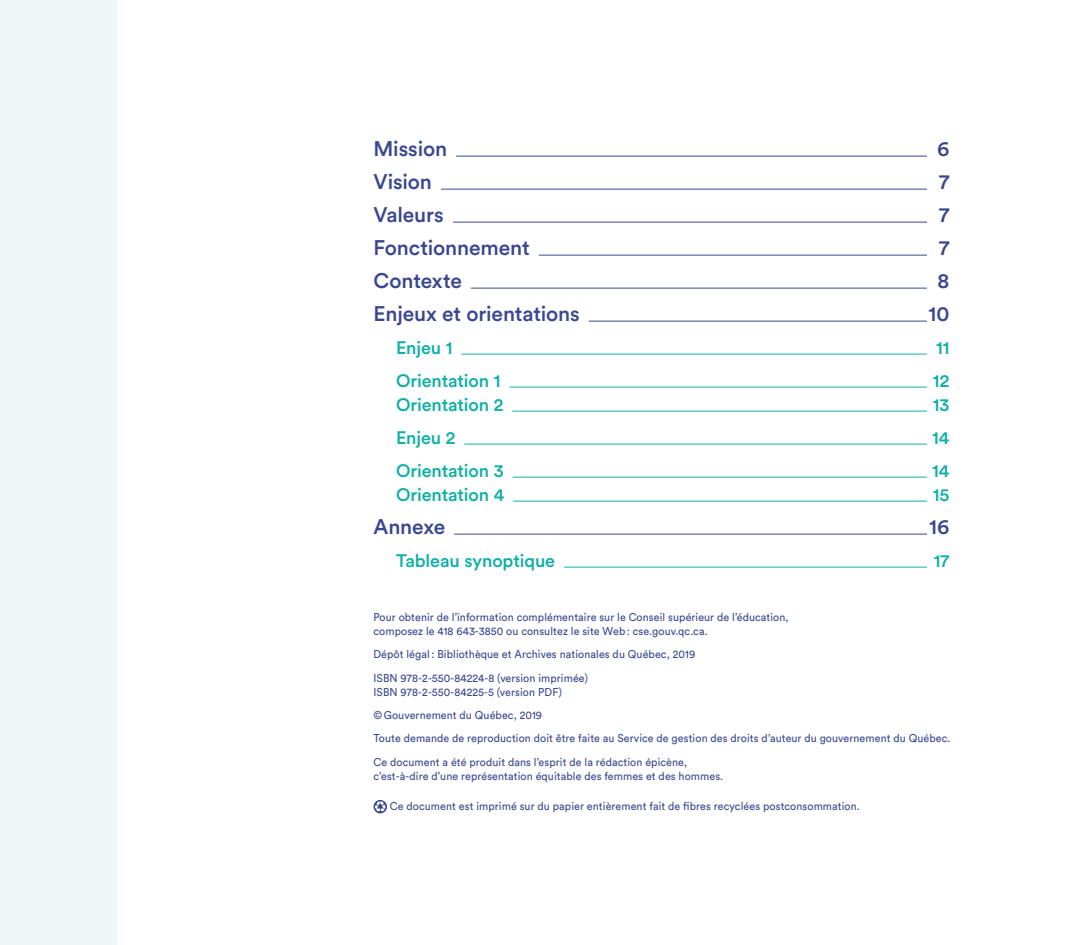
<style>
.page{position:relative;width:1080px;height:945px;background:#fff}
.page>*{position:absolute;margin:0;border:0;box-sizing:border-box;transform-origin:0 0}
.t1{font:500 21px "Circular Std";letter-spacing:-.005em;color:#3a4790}
.t2{font:500 18px "Circular Std";letter-spacing:-.005em;color:#10b0a6}
.t3{font:11.25px/23.2px "Circular Std";letter-spacing:.01em;color:#3a4790;scale:.95 1}
</style>
<div class="page">
<div style="left:0;top:0;width:117px;height:945px;background:#edf7f8"></div>
<svg style="left:374px;top:800px;width:13px;height:13px"></svg>
<svg style="left:375px;top:802px;width:11px;height:10px"></svg>
<hr style="left:375px;top:156px;width:552px;height:1px;background:#3a4790">
<div style="left:374px;top:153px;width:82px;height:5px;background:#fff"></div>
<hr style="left:375px;top:189px;width:552px;height:1px;background:#3a4790">
<div style="left:374px;top:186px;width:67px;height:5px;background:#fff"></div>
<hr style="left:375px;top:222px;width:552px;height:1px;background:#3a4790">
<div style="left:374px;top:219px;width:79px;height:5px;background:#fff"></div>
<hr style="left:375px;top:255px;width:552px;height:1px;background:#3a4790">
<div style="left:374px;top:252px;width:165px;height:5px;background:#fff"></div>
<hr style="left:375px;top:288px;width:552px;height:1px;background:#3a4790">
<div style="left:374px;top:285px;width:97px;height:5px;background:#fff"></div>
<hr style="left:375px;top:321px;width:552px;height:1px;background:#3a4790">
<div style="left:374px;top:318px;width:215px;height:5px;background:#fff"></div>
<hr style="left:398px;top:354px;width:529px;height:1px;background:#10b0a6">
<div style="left:396px;top:351px;width:66px;height:5px;background:#fff"></div>
<hr style="left:398px;top:387px;width:529px;height:1px;background:#10b0a6">
<div style="left:396px;top:384px;width:113px;height:5px;background:#fff"></div>
<hr style="left:398px;top:411px;width:529px;height:1px;background:#10b0a6">
<div style="left:396px;top:408px;width:116px;height:5px;background:#fff"></div>
<hr style="left:398px;top:444px;width:529px;height:1px;background:#10b0a6">
<div style="left:396px;top:441px;width:68px;height:5px;background:#fff"></div>
<hr style="left:398px;top:477px;width:529px;height:1px;background:#10b0a6">
<div style="left:396px;top:474px;width:117px;height:5px;background:#fff"></div>
<hr style="left:398px;top:501px;width:529px;height:1px;background:#10b0a6">
<div style="left:396px;top:498px;width:117px;height:5px;background:#fff"></div>
<hr style="left:375px;top:534px;width:552px;height:1px;background:#3a4790">
<div style="left:374px;top:531px;width:80px;height:5px;background:#fff"></div>
<hr style="left:398px;top:567px;width:529px;height:1px;background:#10b0a6">
<div style="left:396px;top:564px;width:168px;height:5px;background:#fff"></div>
<p class="t1" style="left:374px;top:136px;width:75px">Mission</p>
<p class="t1" style="left:937px;top:136px;width:14px">6</p>
<p class="t1" style="left:374px;top:169px;width:60px">Vision</p>
<p class="t1" style="left:939px;top:169px;width:12px">7</p>
<p class="t1" style="left:374px;top:202px;width:72px">Valeurs</p>
<p class="t1" style="left:939px;top:202px;width:12px">7</p>
<p class="t1" style="left:374px;top:235px;width:158px">Fonctionnement</p>
<p class="t1" style="left:939px;top:235px;width:12px">7</p>
<p class="t1" style="left:374px;top:268px;width:90px">Contexte</p>
<p class="t1" style="left:938px;top:268px;width:13px">8</p>
<p class="t1" style="left:374px;top:301px;width:208px">Enjeux et orientations</p>
<p class="t1" style="left:928px;top:301px;width:23px">10</p>
<p class="t2" style="left:396px;top:337px;width:58px">Enjeu 1</p>
<p class="t2" style="left:936px;top:337px;width:15px">11</p>
<p class="t2" style="left:396px;top:370px;width:106px">Orientation 1</p>
<p class="t2" style="left:933px;top:370px;width:18px">12</p>
<p class="t2" style="left:396px;top:394px;width:109px">Orientation 2</p>
<p class="t2" style="left:933px;top:394px;width:18px">13</p>
<p class="t2" style="left:396px;top:427px;width:61px">Enjeu 2</p>
<p class="t2" style="left:932px;top:427px;width:19px">14</p>
<p class="t2" style="left:396px;top:460px;width:109px">Orientation 3</p>
<p class="t2" style="left:932px;top:460px;width:19px">14</p>
<p class="t2" style="left:396px;top:484px;width:110px">Orientation 4</p>
<p class="t2" style="left:933px;top:484px;width:18px">15</p>
<p class="t1" style="left:374px;top:514px;width:73px">Annexe</p>
<p class="t1" style="left:929px;top:514px;width:22px">16</p>
<p class="t2" style="left:396px;top:550px;width:161px">Tableau synoptique</p>
<p class="t2" style="left:934px;top:550px;width:17px">17</p>
<p class="t3" style="left:374px;top:610px;width:439px;line-height:14.2px">Pour obtenir de l’information complémentaire sur le Conseil supérieur de l’éducation, composez le 418 643-3850 ou consultez le site Web : cse.gouv.qc.ca.</p>
<p class="t3" style="left:374px;top:643px;width:340px">Dépôt légal : Bibliothèque et Archives nationales du Québec, 2019<br>ISBN 978-2-550-84224-8 (version imprimée)</p>
<p class="t3" style="left:374px;top:680px;width:609px">ISBN 978-2-550-84225-5 (version PDF)<br>© Gouvernement du Québec, 2019<br>Toute demande de reproduction doit être faite au Service de gestion des droits d’auteur du gouvernement du Québec.<br>Ce document a été produit dans l’esprit de la rédaction épicène,</p>
<p class="t3" style="left:374px;top:764px;width:370px">c’est-à-dire d’une représentation équitable des femmes et des hommes.</p>
<p class="t3" style="left:390px;top:795px;width:496px">Ce document est imprimé sur du papier entièrement fait de fibres recyclées postconsommation.</p>
</div>
